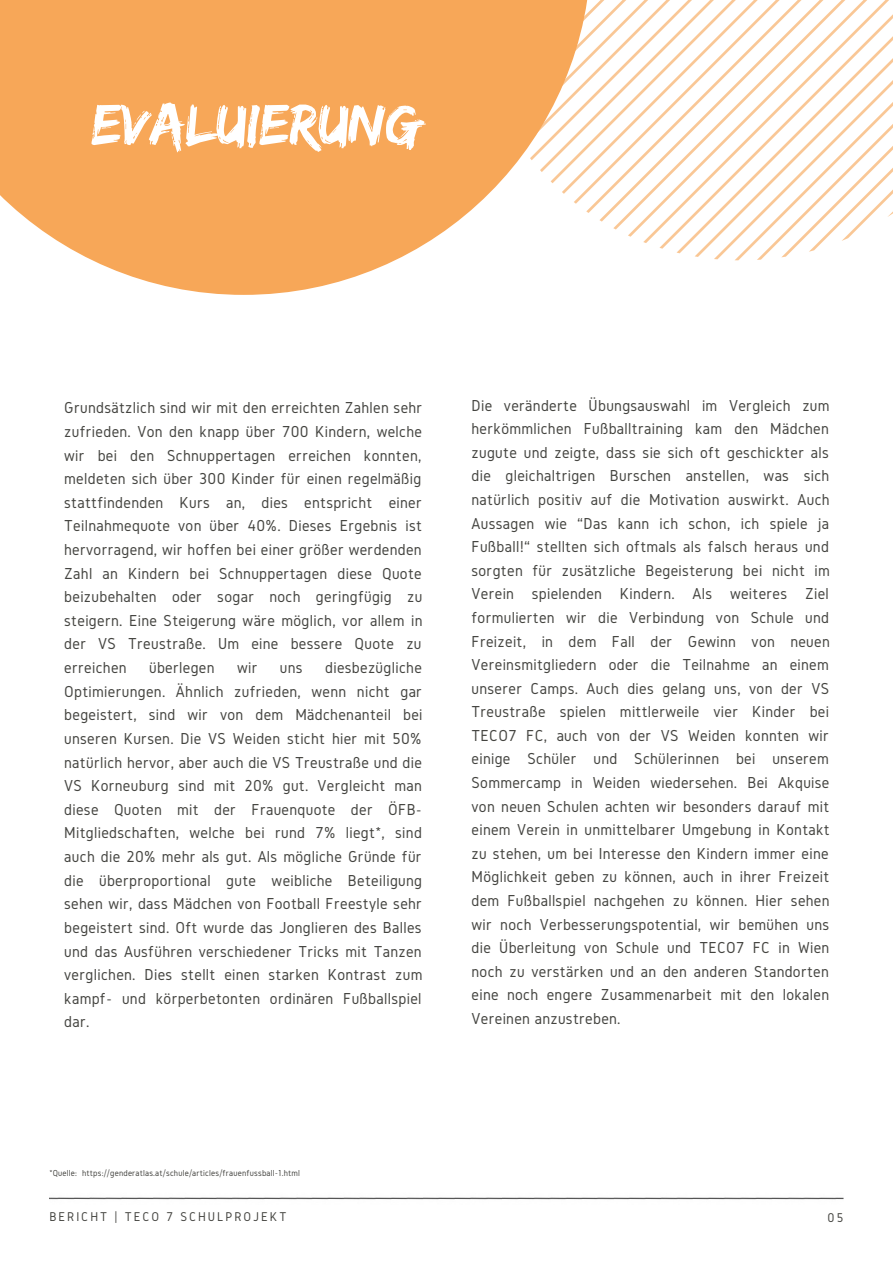
<style>
.page{position:relative;width:893px;height:1264px;background:#fff}
.page>*{position:absolute;margin:0;border:0;box-sizing:border-box;transform-origin:0 0}
.t1{font:60px "Edo";letter-spacing:-.01em;color:#fff}
.t2{font:16.5px/23.5px "Gidole";letter-spacing:.02em;color:#444440;text-align:justify}
.t3{font:13.2px "Gidole";letter-spacing:.15em;color:#444440}
.t4{font:9px "Gidole";letter-spacing:.02em;color:#444440}
</style>
<div class="page">
<svg style="left:0;top:0;width:472px;height:295px;fill:#f7a758"></svg>
<svg style="left:472px;top:0;width:420px;height:260px"></svg>
<img style="left:49px;top:1197px;width:794px;height:3px">
<h1 class="t1" style="left:91px;top:89px;width:331px">EVALUIERUNG</h1>
<p class="t2" style="left:64px;top:396px;width:359px">Grundsätzlich sind wir mit den erreichten Zahlen sehr zufrieden. Von den knapp über 700 Kindern, welche wir bei den Schnuppertagen erreichen konnten, meldeten sich über 300 Kinder für einen regelmäßig stattfindenden Kurs an, dies entspricht einer Teilnahmequote von über 40%. Dieses Ergebnis ist hervorragend, wir hoffen bei einer größer werdenden Zahl an Kindern bei Schnuppertagen diese Quote beizubehalten oder sogar noch geringfügig zu steigern. Eine Steigerung wäre möglich, vor allem in der VS Treustraße. Um eine bessere Quote zu erreichen</p>
<p class="t2" style="left:64px;top:655px;width:360px;text-indent:261px">diesbezügliche Optimierungen. Ähnlich zufrieden, wenn nicht gar begeistert, sind wir von dem Mädchenanteil bei unseren Kursen. Die VS Weiden sticht hier mit 50% natürlich hervor, aber auch die VS Treustraße und die VS Korneuburg sind mit 20% gut. Vergleicht man diese Quoten mit der Frauenquote der ÖFB-Mitgliedschaften, welche bei rund 7% liegt*, sind auch die 20% mehr als gut. Als mögliche Gründe für die überproportional gute weibliche Beteiligung sehen wir, dass Mädchen von Football Freestyle sehr begeistert sind. Oft wurde das Jonglieren des Balles und das Ausführen verschiedener Tricks mit Tanzen verglichen. Dies stellt einen starken Kontrast zum kampf- und körperbetonten ordinären Fußballspiel dar.</p>
<p class="t2" style="left:149px;top:655px;width:67px">überlegen</p>
<p class="t2" style="left:237px;top:655px;width:22px">wir</p>
<p class="t2" style="left:280px;top:655px;width:24px">uns</p>
<p class="t2" style="left:471px;top:393px;width:360px">Die veränderte Übungsauswahl im Vergleich zum herkömmlichen Fußballtraining kam den Mädchen zugute und zeigte, dass sie sich oft geschickter als die gleichaltrigen Burschen anstellen, was sich natürlich positiv auf die Motivation auswirkt. Auch Aussagen wie “Das kann ich schon, ich spiele ja Fußball!“ stellten sich oftmals als falsch heraus und sorgten für zusätzliche Begeisterung bei nicht im Verein spielenden Kindern. Als weiteres Ziel formulierten wir die Verbindung von Schule und Freizeit, in dem Fall der Gewinn von neuen Vereinsmitgliedern oder die Teilnahme an einem unserer Camps. Auch dies gelang uns, von der VS Treustraße spielen mittlerweile vier Kinder bei TECO7 FC, auch von der VS Weiden konnten wir einige Schüler und Schülerinnen bei unserem Sommercamp in Weiden wiedersehen. Bei Akquise von neuen Schulen achten wir besonders darauf mit einem Verein in unmittelbarer Umgebung in Kontakt zu stehen, um bei Interesse den Kindern immer eine Möglichkeit geben zu können, auch in ihrer Freizeit dem Fußballspiel nachgehen zu können. Hier sehen wir noch Verbesserungspotential, wir bemühen uns die Überleitung von Schule und TECO7 FC in Wien noch zu verstärken und an den anderen Standorten eine noch engere Zusammenarbeit mit den lokalen Vereinen anzustreben.</p>
<p class="t4" style="left:49px;top:1167px;width:252px">*Quelle: https://genderatlas.at/schule/articles/frauenfussball-1.html</p>
<p class="t3" style="left:49px;top:1209px;width:238px">BERICHT | TECO 7 SCHULPROJEKT</p>
<p class="t3" style="left:827px;top:1210px;width:17px">05</p>
</div>
